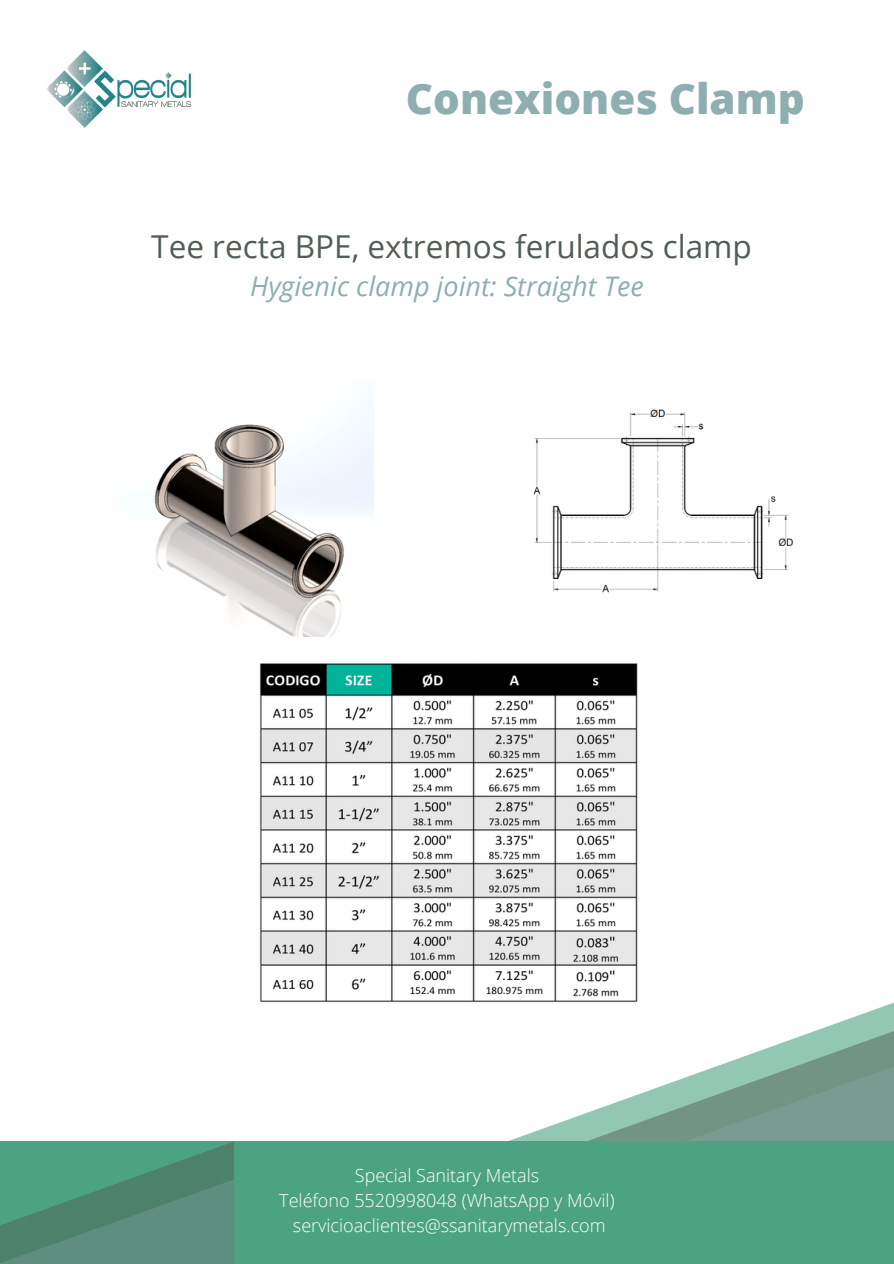
<style>
.page{position:relative;width:894px;height:1264px;background:#fff}
.page>*{position:absolute;margin:0;border:0;box-sizing:border-box;transform-origin:0 0}
.t1{font:800 42px "Open Sans";color:#8eaeb0}
.t2{font:31.5px "Open Sans";color:#4f5f54}
.t3{font:italic 27px "Open Sans";color:#8eaeb0}
.t4{font:300 18px "Open Sans";color:#fff}
</style>
<div class="page">
<svg style="left:509px;top:999px;width:384px;height:142px"></svg>
<svg style="left:588px;top:1027px;width:305px;height:114px"></svg>
<svg style="left:589px;top:1065px;width:304px;height:76px;background:#8dafa3"></svg>
<div style="left:0;top:1141px;width:893px;height:122px;background:#4ca383"></div>
<img style="left:47px;top:51px;width:144px;height:76px">
<svg style="left:0;top:1141px;width:234px;height:122px"></svg>
<img style="left:259px;top:663px;width:378px;height:340px">
<img style="left:154px;top:409px;width:220px;height:227px">
<img style="left:533px;top:409px;width:260px;height:184px">
<p class="t1" style="left:406px;top:69px;width:400px">Conexiones Clamp</p>
<p class="t2" style="left:151px;top:224px;width:602px">Tee recta BPE, extremos ferulados clamp</p>
<p class="t3" style="left:250px;top:267px;width:395px">Hygienic clamp joint: Straight Tee</p>
<p class="t4" style="left:355px;top:1163px;width:186px">Special Sanitary Metals</p>
<p class="t4" style="left:279px;top:1187px;width:336px">Teléfono 5520998048 (WhatsApp y Móvil)</p>
<p class="t4" style="left:293px;top:1212px;width:314px">servicioaclientes@ssanitarymetals.com</p>
</div>
